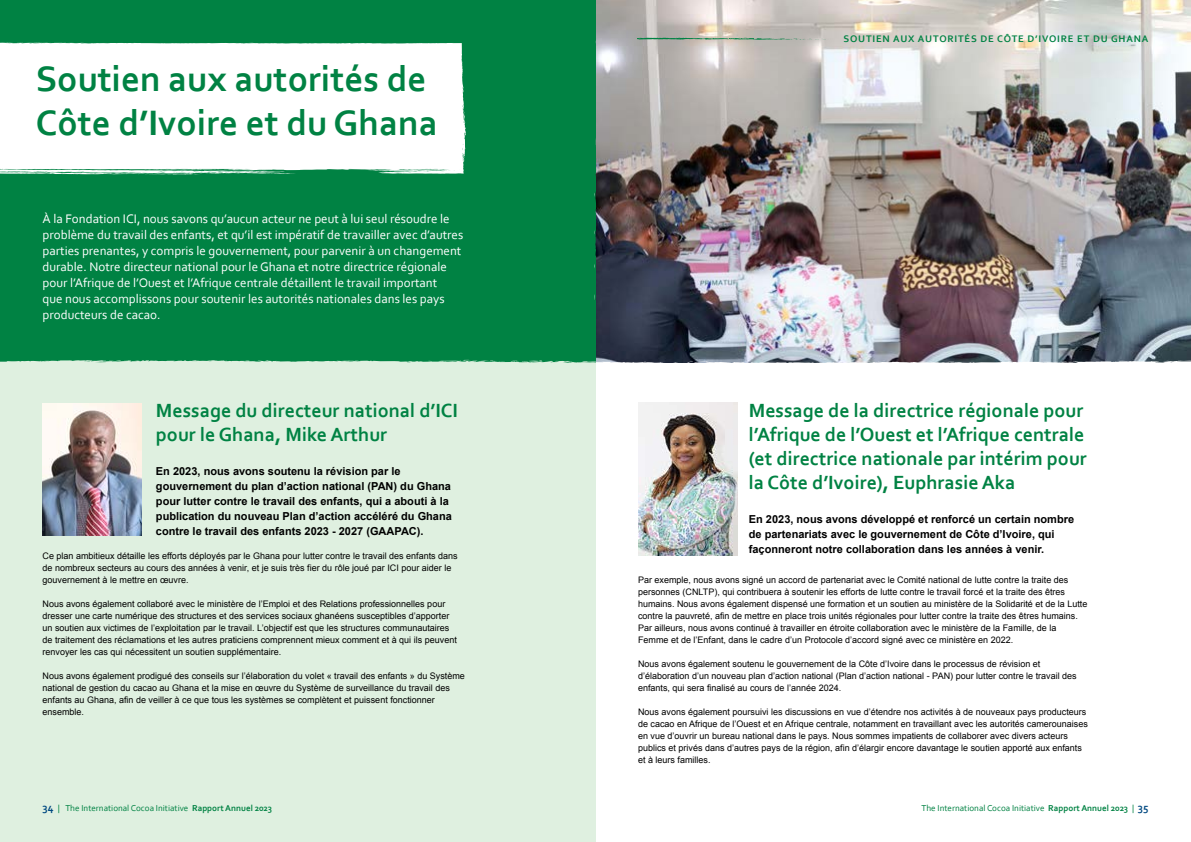
<style>
.page{position:relative;width:1191px;height:842px;background:#fff}
.page>*{position:absolute;margin:0;border:0;box-sizing:border-box;transform-origin:0 0}
.t1{font:700 37px/44.4px "Corbel";color:#008243}
.t2{font:700 20px/24px "Corbel";color:#008243}
.t3{font:13px/16px "Corbel";color:#fff}
.t4{font:700 11px/15px "Arial";color:#000}
.t5{font:700 10px "Corbel";letter-spacing:.08em;color:#008243}
.t6{font:9px/12px "Arial";color:#000}
.t7{font:9px "Corbel";color:#008243}
.s1{font-weight:700;font-size:11px;color:#004981}
.s2{font-weight:700}
</style>
<div class="page">
<img style="left:595px;top:0;width:596px;height:360px">
<div style="left:0;top:359px;width:595px;height:483px;background:#dff0e0"></div>
<div style="left:0;top:0;width:595px;height:363px;background:#008243"></div>
<svg style="left:577px;top:360px;width:614px;height:31px"></svg>
<svg style="left:458px;top:361px;width:14px;height:1px"></svg>
<svg style="left:0;top:43px;width:466px;height:132px"></svg>
<img style="left:638px;top:403px;width:99px;height:153px">
<img style="left:43px;top:403px;width:99px;height:132px">
<svg style="left:637px;top:38px;width:191px;height:3px"></svg>
<h1 class="t1" style="left:36px;top:55px;width:403px">Soutien aux autorités de<br>Côte d’Ivoire et du Ghana</h1>
<p class="t3" style="left:43px;top:210px;width:422px">À la Fondation ICI, nous savons qu’aucun acteur ne peut à lui seul résoudre le problème du travail des enfants, et qu’il est impératif de travailler avec d’autres parties prenantes, y compris le gouvernement, pour parvenir à un changement durable. Notre directeur national pour le Ghana et notre directrice régionale pour l’Afrique de l’Ouest et l’Afrique centrale détaillent le travail important<br>que nous accomplissons pour soutenir les autorités nationales dans les pays producteurs de cacao.</p>
<h2 class="t2" style="left:156px;top:398px;width:304px">Message du directeur national d’ICI pour le Ghana, Mike Arthur</h2>
<p class="t4" style="left:156px;top:464px;width:297px">En 2023, nous avons soutenu la révision par le gouvernement du plan d’action national (PAN) du Ghana pour lutter contre le travail des enfants, qui a abouti à la publication du nouveau Plan d’action accéléré du Ghana contre le travail des enfants 2023 - 2027 (GAAPAC).</p>
<p class="t6" style="left:43px;top:549px;width:417px">Ce plan ambitieux détaille les efforts déployés par le Ghana pour lutter contre le travail des enfants dans de nombreux secteurs au cours des années à venir, et je suis très fier du rôle joué par ICI pour aider le gouvernement à le mettre en œuvre.</p>
<p class="t6" style="left:43px;top:597px;width:416px">Nous avons également collaboré avec le ministère de l’Emploi et des Relations professionnelles pour dresser une carte numérique des structures et des services sociaux ghanéens susceptibles d’apporter un soutien aux victimes de l’exploitation par le travail. L’objectif est que les structures communautaires de traitement des réclamations et les autres praticiens comprennent mieux comment et à qui ils peuvent renvoyer les cas qui nécessitent un soutien supplémentaire.</p>
<p class="t6" style="left:43px;top:669px;width:424px">Nous avons également prodigué des conseils sur l’élaboration du volet « travail des enfants » du Système national de gestion du cacao au Ghana et la mise en œuvre du Système de surveillance du travail des enfants au Ghana, afin de veiller à ce que tous les systèmes se complètent et puissent fonctionner ensemble.</p>
<p class="t5" style="left:843px;top:32px;width:306px">SOUTIEN AUX AUTORITÉS DE CÔTE D’IVOIRE ET DU GHANA</p>
<h2 class="t2" style="left:749px;top:398px;width:339px">Message de la directrice régionale pour l’Afrique de l’Ouest et l’Afrique centrale (et directrice nationale par intérim pour la Côte d’Ivoire), Euphrasie Aka</h2>
<p class="t4" style="left:749px;top:512px;width:327px">En 2023, nous avons développé et renforcé un certain nombre de partenariats avec le gouvernement de Côte d’Ivoire, qui façonneront notre collaboration dans les années à venir.</p>
<p class="t6" style="left:638px;top:573px;width:451px">Par exemple, nous avons signé un accord de partenariat avec le Comité national de lutte contre la traite des personnes (CNLTP), qui contribuera à soutenir les efforts de lutte contre le travail forcé et la traite des êtres humains. Nous avons également dispensé une formation et un soutien au ministère de la Solidarité et de la Lutte contre la pauvreté, afin de mettre en place trois unités régionales pour lutter contre la traite des êtres humains.<br>Par ailleurs, nous avons continué à travailler en étroite collaboration avec le ministère de la Famille, de la Femme et de l’Enfant, dans le cadre d’un Protocole d’accord signé avec ce ministère en 2022.</p>
<p class="t6" style="left:638px;top:657px;width:440px">Nous avons également soutenu le gouvernement de la Côte d’Ivoire dans le processus de révision et d’élaboration d’un nouveau plan d’action national (Plan d’action national - PAN) pour lutter contre le travail des enfants, qui sera finalisé au cours de l’année 2024.</p>
<p class="t6" style="left:638px;top:705px;width:451px">Nous avons également poursuivi les discussions en vue d’étendre nos activités à de nouveaux pays producteurs de cacao en Afrique de l’Ouest et en Afrique centrale, notamment en travaillant avec les autorités camerounaises en vue d’ouvrir un bureau national dans le pays. Nous sommes impatients de collaborer avec divers acteurs publics et privés dans d’autres pays de la région, afin d’élargir encore davantage le soutien apporté aux enfants et à leurs familles.</p>
<p class="t7" style="left:43px;top:802px;width:231px"><span class="s1">34</span> | The International Cocoa Initiative <span class="s2">Rapport Annuel 2023</span></p>
<p class="t7" style="left:921px;top:802px;width:228px">The International Cocoa Initiative <span class="s2">Rapport Annuel 2023</span> | <span class="s1">35</span></p>
</div>
